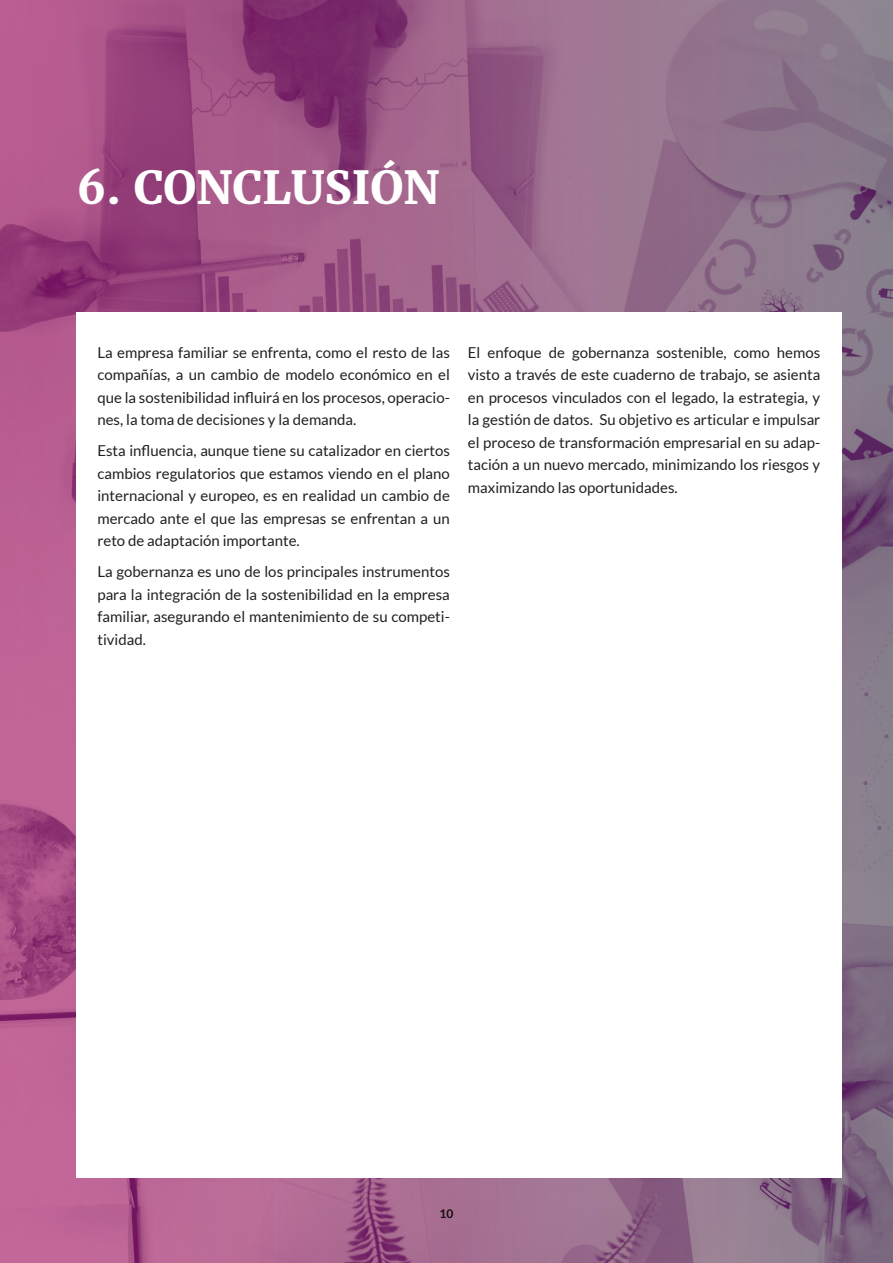
<style>
.page{position:relative;width:893px;height:1263px;background:#fff}
.page>*{position:absolute;margin:0;border:0;box-sizing:border-box;transform-origin:0 0}
.Heading_1{font:700 45px "Merriweather";color:#fff}
.t1{font:15px/22.5px "Lato";color:#231f20;text-align:justify}
.t2{font:700 12px "Lato";color:#231f20}
</style>
<div class="page">
<img style="left:0;top:0;width:893px;height:1263px">
<div style="left:76px;top:313px;width:766px;height:865px;background:#fff"></div>
<p class="Heading_1" style="left:77px;top:157px;width:365px">6. CONCLUSIÓN</p>
<p class="t1" style="left:97px;top:341px;width:354px">La empresa familiar se enfrenta, como el resto de las compañías, a un cambio de modelo económico en el que la sostenibilidad influirá en los procesos, operacio&shy;nes, la toma de decisiones y la demanda.</p>
<p class="t1" style="left:97px;top:440px;width:354px">Esta influencia, aunque tiene su catalizador en ciertos cambios regulatorios que estamos viendo en el plano internacional y europeo, es en realidad un cambio de mercado ante el que las empresas se enfrentan a un reto de adaptación importante.</p>
<p class="t1" style="left:97px;top:561px;width:354px">La gobernanza es uno de los principales instrumentos para la integración de la sostenibilidad en la empresa familiar, asegurando el mantenimiento de su competi&shy;tividad.</p>
<p class="t1" style="left:468px;top:341px;width:354px">El enfoque de gobernanza sostenible, como hemos visto a través de este cuaderno de trabajo, se asienta en procesos vinculados con el legado, la estrategia, y la gestión de datos. Su objetivo es articular e impulsar el proceso de transformación empresarial en su adap&shy;tación a un nuevo mercado, minimizando los riesgos y maximizando las oportunidades.</p>
<p class="t2" style="left:439px;top:1207px;width:15px">10</p>
</div>
